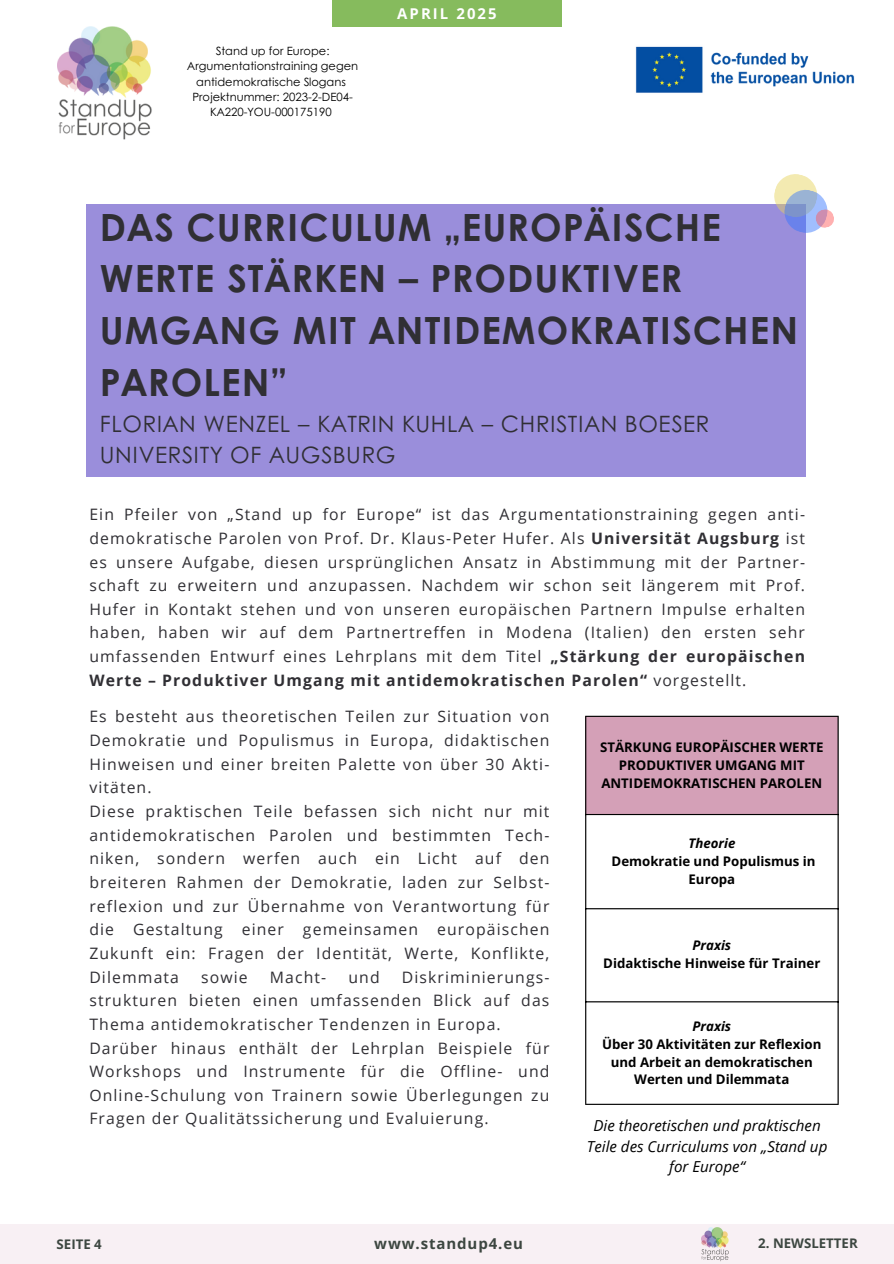
<style>
.page{position:relative;width:894px;height:1264px;background:#fff}
.page>*{position:absolute;margin:0;border:0;box-sizing:border-box;transform-origin:0 0}
.t1{font:700 37.5px/51.8px "Century Gothic";letter-spacing:.03em;color:#302f34}
.t2{font:22.5px/31.5px "Century Gothic";letter-spacing:.03em;color:#302f34}
.t3{font:15.75px/23.7px "Open Sans";letter-spacing:.07em;color:#302f34}
.t4{font:italic 15.15px/20.2px "Open Sans";color:#000;text-align:center}
.t5{font:700 15px "Open Sans";letter-spacing:.06em;color:#3c4640}
.t6{font:700 14.85px "Open Sans";letter-spacing:.14em;color:#fff}
.t7{font:700 13.2px/17.7px "Open Sans";color:#000;text-align:center}
.t8{font:italic 700 13.2px "Open Sans";color:#000}
.t9{font:700 13.2px "Open Sans";color:#3c4640}
.t10{font:11.4px/15.1px "Century Gothic";color:#000;text-align:center}
.s1{font-weight:700}
</style>
<div class="page">
<div style="left:0;top:1224px;width:893px;height:39px;background:#f8f0f4"></div>
<div style="left:332px;top:0;width:229px;height:27px;background:#86bb5d"></div>
<img style="left:635px;top:46px;width:220px;height:47px">
<img style="left:57px;top:27px;width:95px;height:113px">
<div style="left:86px;top:205px;width:719px;height:272px;background:#9a8edb"></div>
<img style="left:701px;top:1227px;width:28px;height:33px">
<svg style="left:771px;top:174px;width:63px;height:61px"></svg>
<div style="left:585px;top:716px;width:253px;height:98px;background:#d4a0b7"></div>
<hr style="left:585px;top:717px;width:1px;height:386px;background:#000">
<hr style="left:837px;top:717px;width:1px;height:386px;background:#000">
<hr style="left:585px;top:715px;width:253px;height:2px;background:#000">
<hr style="left:585px;top:814px;width:253px;height:1px;background:#000">
<hr style="left:585px;top:908px;width:253px;height:1px;background:#000">
<hr style="left:585px;top:1001px;width:253px;height:1px;background:#000">
<hr style="left:585px;top:1103px;width:253px;height:1px;background:#000">
<p class="t10" style="left:187px;top:43px;width:172px">Stand up for Europe:<br>Argumentationstraining gegen antidemokratische Slogans</p>
<p class="t10" style="left:192px;top:88px;width:162px">Projektnummer: 2023-2-DE04-<br>KA220-YOU-000175190</p>
<p class="t6" style="left:397px;top:3px;width:101px">APRIL 2025</p>
<p class="t1" style="left:100px;top:199px;width:699px">DAS CURRICULUM „EUROPÄISCHE<br>WERTE STÄRKEN – PRODUKTIVER<br>UMGANG MIT ANTIDEMOKRATISCHEN<br>PAROLEN”</p>
<p class="t2" style="left:100px;top:407px;width:610px">FLORIAN WENZEL – KATRIN KUHLA – CHRISTIAN BOESER<br>UNIVERSITY OF AUGSBURG</p>
<p class="t3" style="left:89px;top:502px;width:717px;text-align:justify">Ein Pfeiler von „Stand up for Europe“ ist das Argumentationstraining gegen anti&shy;demokratische Parolen von Prof. Dr. Klaus-Peter Hufer. Als <span class="s1">Universität Augsburg</span> ist es unsere Aufgabe, diesen ursprünglichen Ansatz in Abstimmung mit der Partner&shy;schaft zu erweitern und anzupassen. Nachdem wir schon seit längerem mit Prof.<br>Hufer in Kontakt stehen und von unseren europäischen Partnern Impulse erhalten haben, haben wir auf dem Partnertreffen in Modena (Italien) den ersten sehr umfassenden Entwurf eines Lehrplans mit dem Titel <span class="s1">„Stärkung der europäischen Werte – Produktiver Umgang mit antidemokratischen Parolen“</span> vorgestellt.</p>
<h4 class="t3" style="left:89px;top:704px;width:461px">Es besteht aus theoretischen Teilen zur Situation von Demokratie und Populismus in Europa, didaktischen Hinweisen und einer breiten Palette von über 30 Akti&shy;vitäten.<br>Diese praktischen Teile befassen sich nicht nur mit antidemokratischen Parolen und bestimmten Tech&shy;niken, sondern werfen auch ein Licht auf den breiteren Rahmen der Demokratie, laden zur Selbst&shy;reflexion und zur Übernahme von Verantwortung für die Gestaltung einer gemeinsamen europäischen Zukunft ein: Fragen der Identität, Werte, Konflikte, Dilemmata</h4>
<p class="t7" style="left:600px;top:738px;width:225px">STÄRKUNG EUROPÄISCHER WERTE<br>PRODUKTIVER UMGANG MIT<br>ANTIDEMOKRATISCHEN PAROLEN</p>
<p class="t8" style="left:688px;top:834px;width:48px">Theorie</p>
<p class="t7" style="left:611px;top:852px;width:205px">Demokratie und Populismus in<br>Europa</p>
<h1 class="t8" style="left:692px;top:936px;width:40px">Praxis</h1>
<h4 class="t7" style="left:603px;top:954px;width:218px">Didaktische Hinweise für Trainer</h4>
<h4 class="t3" style="left:89px;top:964px;width:461px;text-indent:312px">Diskriminierungs&shy;strukturen bieten einen umfassenden Blick auf das Thema antidemokratischer Tendenzen in Europa.<br>Darüber hinaus enthält der Lehrplan Beispiele für Workshops und Instrumente für die Offline- und Online-Schulung von Trainern sowie Überlegungen zu Fragen der Qualitätssicherung und Evaluierung.</h4>
<h4 class="t3" style="left:201px;top:964px;width:48px">sowie</h4>
<h4 class="t3" style="left:270px;top:964px;width:58px">Macht-</h4>
<h4 class="t3" style="left:348px;top:964px;width:33px">und</h4>
<h4 class="t8" style="left:692px;top:1017px;width:40px">Praxis</h4>
<p class="t7" style="left:602px;top:1035px;width:220px">Über 30 Aktivitäten zur Reflexion und Arbeit an demokratischen<br>Werten und Dilemmata</p>
<p class="t4" style="left:586px;top:1115px;width:242px">Die theoretischen und praktischen<br>Teile des Curriculums von „Stand up for Europe“</p>
<p class="t5" style="left:374px;top:1233px;width:150px">www.standup4.eu</p>
<p class="t9" style="left:57px;top:1234px;width:47px">SEITE 4</p>
<h2 class="t9" style="left:758px;top:1233px;width:101px">2. NEWSLETTER</h2>
</div>
